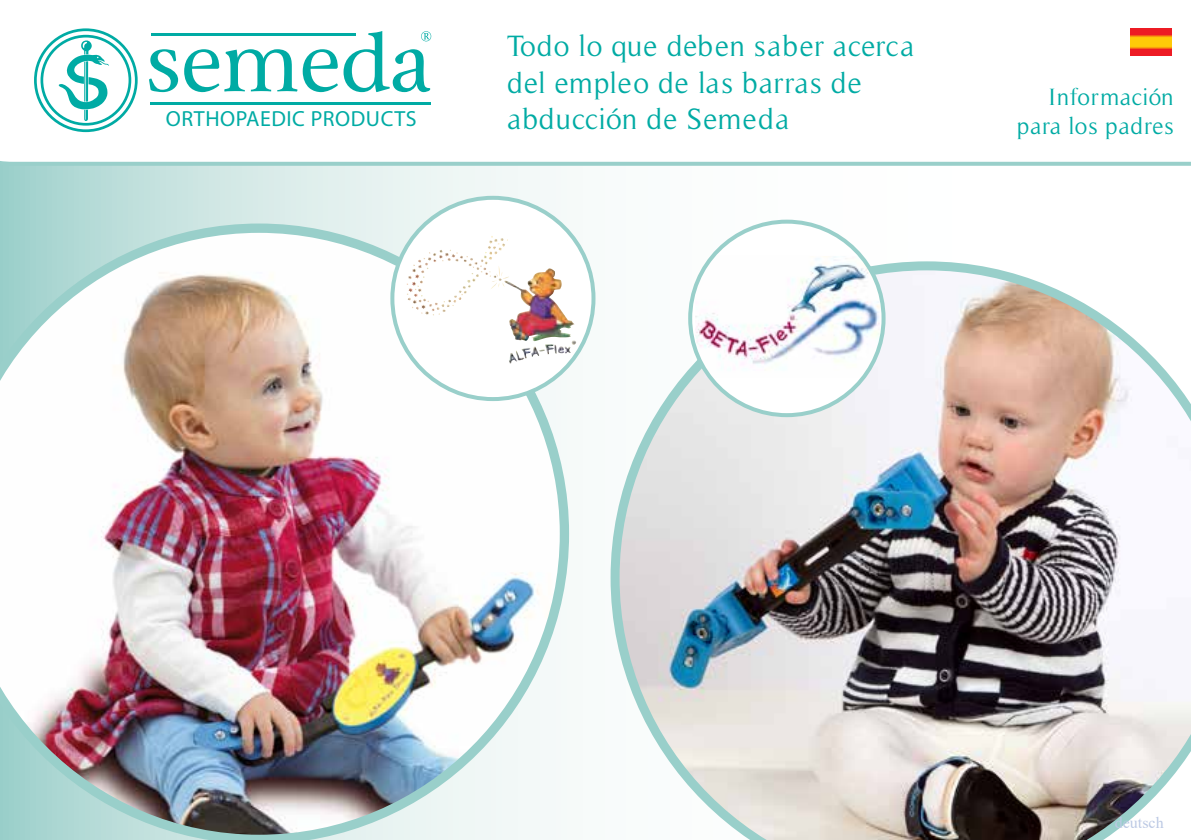
<style>
.page{position:relative;width:1191px;height:840px;background:#fff}
.page>*{position:absolute;margin:0;border:0;box-sizing:border-box;transform-origin:0 0}
.t1{font:30px/36px "Timeless";letter-spacing:.035em;color:#00aba4}
.t2{font:24px "Timeless";letter-spacing:.03em;color:#00aba4}
.t3{font:22px "Myriad Pro";letter-spacing:.025em;color:#00aba4}
.t4{font:16px "Times New Roman";color:#bcc9e4}
</style>
<div class="page">
<svg style="left:0;top:166px;width:863px;height:376px"></svg>
<img style="left:610px;top:261px;width:581px;height:578px">
<img style="left:0;top:223px;width:569px;height:616px">
<div style="left:690px;top:221px;width:193px;height:194px;background:#fff;border-radius:50%"></div>
<img style="left:695px;top:256px;width:188px;height:121px">
<div style="left:688px;top:219px;width:197px;height:198px;border:4px solid #99cfca;border-radius:50%"></div>
<svg style="left:392px;top:198px;width:201px;height:201px"></svg>
<img style="left:429px;top:235px;width:79px;height:21px">
<div style="left:390px;top:196px;width:205px;height:205px;border:4px solid #99cfca;border-radius:50%"></div>
<svg style="left:0;top:28px;width:1191px;height:138px"></svg>
<img style="left:1130px;top:28px;width:41px;height:28px">
<hr style="left:151px;top:102px;width:280px;height:3px;background:#00aba4">
<svg style="left:34px;top:28px;width:104px;height:104px"></svg>
<svg style="left:149px;top:49px;width:29px;height:43px"></svg>
<svg style="left:184px;top:49px;width:113px;height:43px"></svg>
<svg style="left:303px;top:31px;width:128px;height:61px"></svg>
<hr style="left:151px;top:33px;width:205px;height:2px;background:#00aba4">
<p class="t1" style="left:507px;top:28px;width:408px">Todo lo que deben saber acerca del empleo de las barras de abducción de Semeda</p>
<p class="t2" style="left:1049px;top:83px;width:126px">Información</p>
<p class="t3" style="left:166px;top:105px;width:252px">ORTHOPAEDIC PRODUCTS</p>
<p class="t2" style="left:1016px;top:112px;width:158px">para los padres</p>
<p class="t4" style="left:1114px;top:811px;width:50px">deutsch</p>
</div>
